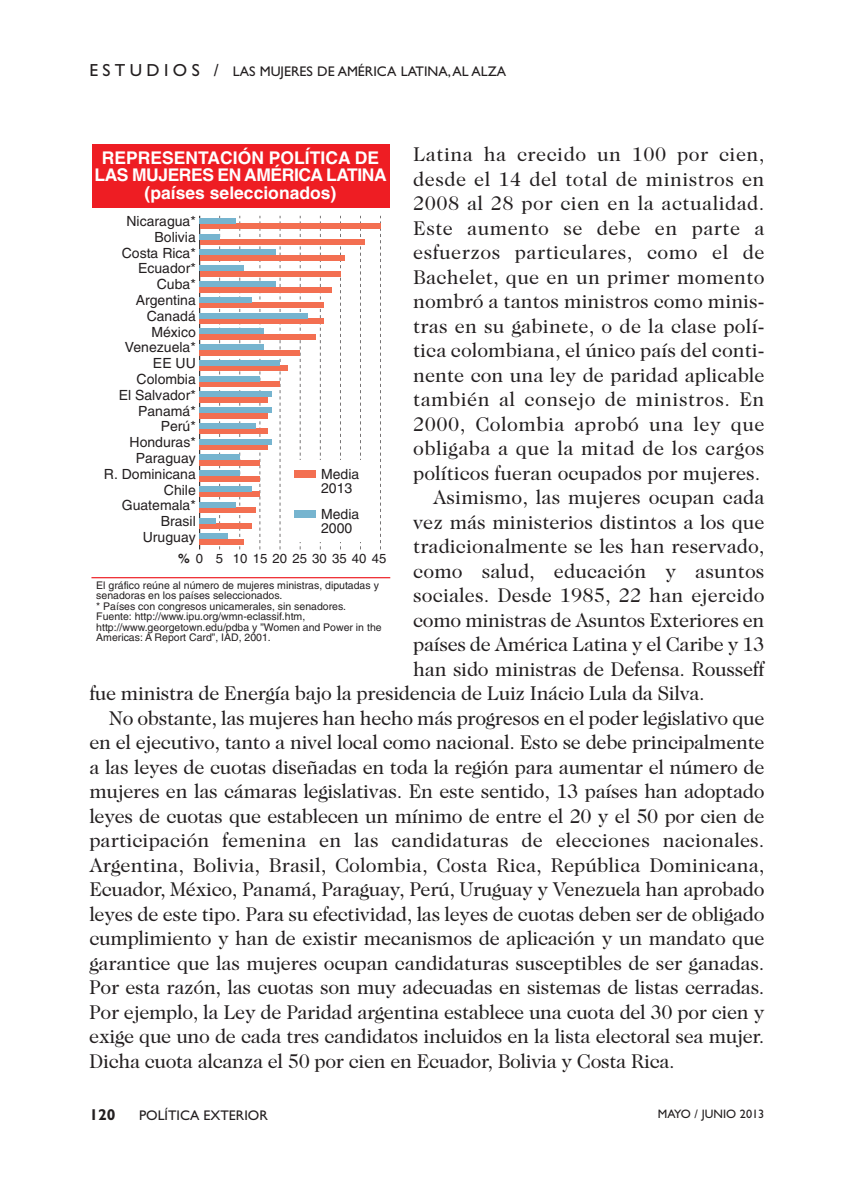
<style>
.page{position:relative;width:844px;height:1191px;background:#fff}
.page>*{position:absolute;margin:0;border:0;box-sizing:border-box;transform-origin:0 0}
.t1{font:20.12px "Caslon Two Twenty Four";letter-spacing:-.015em;color:#231f20}
.t2{font:20.12px "Caslon Two Twenty Four";letter-spacing:.02em;color:#231f20}
.t3{font:20.12px "Caslon Two Twenty Four";letter-spacing:.005em;color:#231f20}
.t4{font:20.12px "Caslon Two Twenty Four";letter-spacing:.01em;color:#231f20}
.t5{font:20.12px "Caslon Two Twenty Four";letter-spacing:.015em;color:#231f20}
.t6{font:700 17.5px/17.5px "Helvetica";color:#fff;text-align:center}
.t7{font:700 15.75px "Gill Sans";color:#231f20}
.t8{font:14px/15.8px "Helvetica";color:#231f20}
.t9{font:14px "Gill Sans";color:#231f20}
.t10{font:13.12px "Helvetica";color:#231f20}
.t11{font:12.25px "Gill Sans";color:#231f20}
.t12{font:10.5px/10.5px "Helvetica";color:#231f20}
.s1{font-size:17.5px}
.s2{font-weight:700}
</style>
<div class="page">
<hr style="left:91px;top:577px;width:299px;height:1px;background:#ee1d23">
<hr style="left:199px;top:216px;width:1px;height:333px;background:#231f20">
<svg style="left:219px;top:216px;width:1px;height:333px"></svg>
<svg style="left:239px;top:216px;width:1px;height:333px"></svg>
<svg style="left:259px;top:216px;width:1px;height:333px"></svg>
<svg style="left:279px;top:216px;width:1px;height:333px"></svg>
<svg style="left:299px;top:216px;width:1px;height:333px"></svg>
<svg style="left:319px;top:216px;width:2px;height:333px"></svg>
<svg style="left:340px;top:216px;width:1px;height:333px"></svg>
<svg style="left:360px;top:216px;width:1px;height:333px"></svg>
<svg style="left:380px;top:216px;width:1px;height:333px"></svg>
<div style="left:200px;top:224px;width:180px;height:5px;background:#f36f51"></div>
<div style="left:200px;top:239px;width:164px;height:6px;background:#f36f51"></div>
<div style="left:200px;top:255px;width:144px;height:6px;background:#f36f51"></div>
<div style="left:200px;top:271px;width:140px;height:5px;background:#f36f51"></div>
<div style="left:200px;top:287px;width:132px;height:5px;background:#f36f51"></div>
<div style="left:200px;top:302px;width:124px;height:6px;background:#f36f51"></div>
<div style="left:200px;top:318px;width:124px;height:6px;background:#f36f51"></div>
<div style="left:200px;top:334px;width:116px;height:5px;background:#f36f51"></div>
<div style="left:200px;top:350px;width:100px;height:5px;background:#f36f51"></div>
<div style="left:200px;top:365px;width:88px;height:6px;background:#f36f51"></div>
<div style="left:200px;top:381px;width:80px;height:6px;background:#f36f51"></div>
<div style="left:200px;top:397px;width:68px;height:5px;background:#f36f51"></div>
<div style="left:200px;top:413px;width:68px;height:5px;background:#f36f51"></div>
<div style="left:200px;top:429px;width:68px;height:5px;background:#f36f51"></div>
<div style="left:200px;top:444px;width:68px;height:6px;background:#f36f51"></div>
<div style="left:200px;top:460px;width:60px;height:6px;background:#f36f51"></div>
<div style="left:200px;top:476px;width:60px;height:5px;background:#f36f51"></div>
<div style="left:200px;top:492px;width:60px;height:5px;background:#f36f51"></div>
<div style="left:200px;top:507px;width:56px;height:6px;background:#f36f51"></div>
<div style="left:200px;top:523px;width:52px;height:6px;background:#f36f51"></div>
<div style="left:200px;top:539px;width:44px;height:5px;background:#f36f51"></div>
<div style="left:200px;top:218px;width:36px;height:6px;background:#76b4cf"></div>
<div style="left:200px;top:234px;width:20px;height:5px;background:#76b4cf"></div>
<div style="left:200px;top:250px;width:76px;height:5px;background:#76b4cf"></div>
<div style="left:200px;top:265px;width:44px;height:6px;background:#76b4cf"></div>
<div style="left:200px;top:281px;width:76px;height:6px;background:#76b4cf"></div>
<div style="left:200px;top:297px;width:52px;height:5px;background:#76b4cf"></div>
<div style="left:200px;top:313px;width:108px;height:5px;background:#76b4cf"></div>
<div style="left:200px;top:328px;width:64px;height:6px;background:#76b4cf"></div>
<div style="left:200px;top:344px;width:64px;height:6px;background:#76b4cf"></div>
<div style="left:200px;top:360px;width:80px;height:5px;background:#76b4cf"></div>
<div style="left:200px;top:376px;width:60px;height:5px;background:#76b4cf"></div>
<div style="left:200px;top:391px;width:72px;height:6px;background:#76b4cf"></div>
<div style="left:200px;top:407px;width:72px;height:6px;background:#76b4cf"></div>
<div style="left:200px;top:423px;width:56px;height:6px;background:#76b4cf"></div>
<div style="left:200px;top:439px;width:72px;height:5px;background:#76b4cf"></div>
<div style="left:200px;top:455px;width:40px;height:5px;background:#76b4cf"></div>
<div style="left:200px;top:470px;width:40px;height:6px;background:#76b4cf"></div>
<div style="left:200px;top:486px;width:52px;height:6px;background:#76b4cf"></div>
<div style="left:200px;top:502px;width:36px;height:5px;background:#76b4cf"></div>
<div style="left:200px;top:518px;width:16px;height:5px;background:#76b4cf"></div>
<div style="left:200px;top:533px;width:28px;height:6px;background:#76b4cf"></div>
<div style="left:288px;top:460px;width:85px;height:81px;background:#fff"></div>
<div style="left:294px;top:471px;width:21px;height:7px;background:#f36f51"></div>
<div style="left:294px;top:510px;width:21px;height:7px;background:#76b4cf"></div>
<div style="left:92px;top:144px;width:298px;height:63px;background:#ee1d23"></div>
<p class="t9" style="left:89px;top:66px;width:418px"><span class="s1">E S T U D I O S /</span> LAS MUJERES DE AMÉRICA LATINA,AL ALZA</p>
<p class="t2" style="left:413px;top:146px;width:353px">Latina ha crecido un 100 por cien,</p>
<p class="t2" style="left:413px;top:171px;width:353px">desde el 14 del total de ministros en</p>
<p class="t2" style="left:413px;top:195px;width:353px">2008 al 28 por cien en la actualidad.</p>
<p class="t2" style="left:413px;top:220px;width:353px">Este aumento se debe en parte a</p>
<p class="t2" style="left:413px;top:244px;width:353px">esfuerzos particulares, como el de</p>
<p class="t5" style="left:413px;top:269px;width:353px">Bachelet, que en un primer momento</p>
<p class="t1" style="left:413px;top:293px;width:353px">nombró a tantos ministros como minis-</p>
<p class="t4" style="left:413px;top:318px;width:353px">tras en su gabinete, o de la clase polí-</p>
<p class="t1" style="left:413px;top:342px;width:353px">tica colombiana, el único país del conti-</p>
<p class="t1" style="left:413px;top:367px;width:353px">nente con una ley de paridad aplicable</p>
<p class="t2" style="left:413px;top:391px;width:353px">también al consejo de ministros. En</p>
<p class="t2" style="left:413px;top:416px;width:353px">2000, Colombia aprobó una ley que</p>
<p class="t2" style="left:413px;top:440px;width:353px">obligaba a que la mitad de los cargos</p>
<p class="t1" style="left:413px;top:465px;width:348px">políticos fueran ocupados por mujeres.</p>
<p class="t3" style="left:433px;top:489px;width:333px">Asimismo, las mujeres ocupan cada</p>
<p class="t1" style="left:413px;top:514px;width:353px">vez más ministerios distintos a los que</p>
<p class="t1" style="left:413px;top:538px;width:353px">tradicionalmente se les han reservado,</p>
<p class="t3" style="left:413px;top:563px;width:353px">como salud, educación y asuntos</p>
<p class="t3" style="left:413px;top:587px;width:353px">sociales. Desde 1985, 22 han ejercido</p>
<p class="t1" style="left:413px;top:612px;width:353px">como ministras de Asuntos Exteriores en</p>
<p class="t1" style="left:413px;top:636px;width:353px">países de América Latina y el Caribe y 13</p>
<p class="t1" style="left:413px;top:661px;width:353px">han sido ministras de Defensa. Rousseff</p>
<p class="t1" style="left:89px;top:685px;width:616px">fue ministra de Energía bajo la presidencia de Luiz Inácio Lula da Silva.</p>
<p class="t1" style="left:109px;top:710px;width:656px">No obstante, las mujeres han hecho más progresos en el poder legislativo que</p>
<p class="t1" style="left:89px;top:734px;width:676px">en el ejecutivo, tanto a nivel local como nacional. Esto se debe principalmente</p>
<p class="t1" style="left:89px;top:759px;width:676px">a las leyes de cuotas diseñadas en toda la región para aumentar el número de</p>
<p class="t1" style="left:89px;top:783px;width:676px">mujeres en las cámaras legislativas. En este sentido, 13 países han adoptado</p>
<p class="t1" style="left:89px;top:808px;width:676px">leyes de cuotas que establecen un mínimo de entre el 20 y el 50 por cien de</p>
<p class="t3" style="left:89px;top:832px;width:676px">participación femenina en las candidaturas de elecciones nacionales.</p>
<p class="t3" style="left:89px;top:857px;width:676px">Argentina, Bolivia, Brasil, Colombia, Costa Rica, República Dominicana,</p>
<p class="t1" style="left:89px;top:881px;width:676px">Ecuador, México, Panamá, Paraguay, Perú, Uruguay y Venezuela han aprobado</p>
<p class="t1" style="left:89px;top:906px;width:676px">leyes de este tipo. Para su efectividad, las leyes de cuotas deben ser de obligado</p>
<p class="t1" style="left:89px;top:930px;width:676px">cumplimiento y han de existir mecanismos de aplicación y un mandato que</p>
<p class="t1" style="left:89px;top:955px;width:676px">garantice que las mujeres ocupan candidaturas susceptibles de ser ganadas.</p>
<p class="t1" style="left:89px;top:979px;width:676px">Por esta razón, las cuotas son muy adecuadas en sistemas de listas cerradas.</p>
<p class="t1" style="left:89px;top:1004px;width:676px">Por ejemplo, la Ley de Paridad argentina establece una cuota del 30 por cien y</p>
<p class="t1" style="left:89px;top:1028px;width:676px">exige que uno de cada tres candidatos incluidos en la lista electoral sea mujer.</p>
<p class="t1" style="left:89px;top:1053px;width:586px">Dicha cuota alcanza el 50 por cien en Ecuador, Bolivia y Costa Rica.</p>
<p class="t6" style="left:94px;top:151px;width:294px">REPRESENTACIÓN POLÍTICA DE<br>LAS MUJERES EN AMÉRICA LATINA (países seleccionados)</p>
<p class="t8" style="left:104px;top:214px;width:93px;text-align:right">Nicaragua*<br>Bolivia<br>Costa Rica*<br>Ecuador*<br>Cuba*<br>Argentina<br>Canadá<br>México<br>Venezuela*<br>EE UU<br>Colombia<br>El Salvador*<br>Panamá*<br>Perú*<br>Honduras*<br>Paraguay<br>R. Dominicana<br>Chile<br>Guatemala*<br>Brasil<br>Uruguay</p>
<p class="t12" style="left:96px;top:581px;width:287px">El gráfico reúne al número de mujeres ministras, diputadas y senadoras en los países seleccionados.<br>* Países con congresos unicamerales, sin senadores.<br>Fuente: http://www.ipu.org/wmn-eclassif.htm, http://www.georgetown.edu/pdba y ”Women and Power in the Americas: A Report Card”, IAD, 2001.</p>
<p class="t8" style="left:321px;top:469px;width:40px;line-height:14px">Media<br>2013</p>
<p class="t8" style="left:321px;top:508px;width:40px;line-height:14px">Media<br>2000</p>
<p class="t10" style="left:178px;top:553px;width:209px"><span class="s2">%</span>0 5 1015202530354045</p>
<p class="t7" style="left:89px;top:1108px;width:28px">120</p>
<p class="t9" style="left:139px;top:1110px;width:130px">POLÍTICA EXTERIOR</p>
<p class="t11" style="left:657px;top:1109px;width:108px">MAYO / JUNIO 2013</p>
</div>
